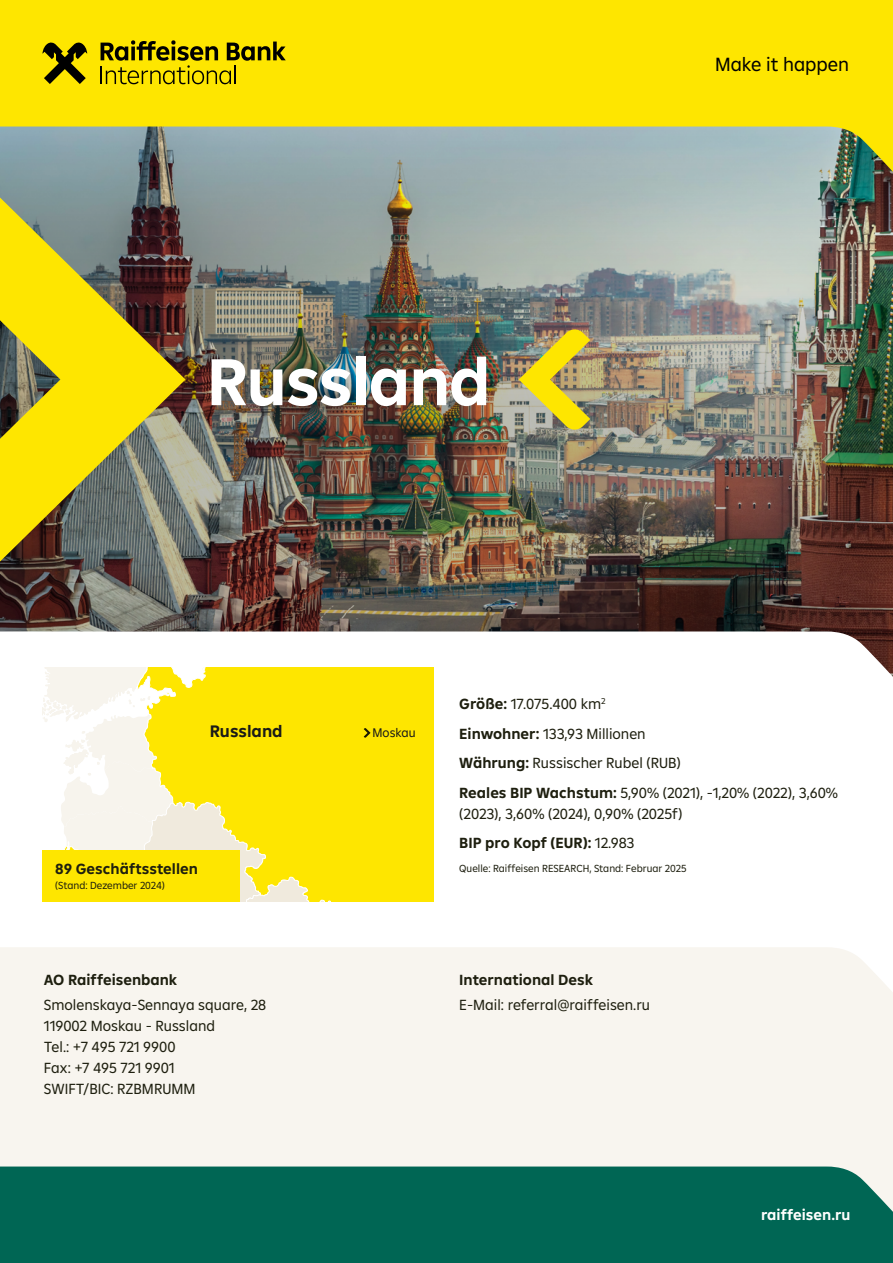
<style>
.page{position:relative;width:893px;height:1263px;background:#fff}
.page>*{position:absolute;margin:0;border:0;box-sizing:border-box;transform-origin:0 0}
.t1{font:700 67.5px "Amalia";letter-spacing:-.02em;color:#fff}
.t2{font:19.5px "Amalia";color:#000}
.t3{font:700 16.8px "Amalia";color:#1a1a18}
.t4{font:15px/29.5px "Amalia";color:#1e1f0f}
.t5{font:700 15px "Amalia";color:#1e1f0f}
.t6{font:700 15px "Amalia";color:#fff}
.t7{font:12.6px "Amalia";color:#1a1a18}
.t8{font:10.5px "Amalia";color:#1e1f0f}
.s1{font-weight:700}
</style>
<div class="page">
<img style="left:0;top:186px;width:893px;height:445px">
<svg style="left:0;top:0;width:893px;height:186px;background:#dbd239"></svg>
<svg style="left:0;top:631px;width:893px;height:271px"></svg>
<svg style="left:43px;top:41px;width:44px;height:43px;background:#867900"></svg>
<svg style="left:101px;top:40px;width:185px;height:44px;background:#baa800"></svg>
<img style="left:519px;top:328px;width:71px;height:103px">
<svg style="left:0;top:175px;width:185px;height:409px;background:#a2973a"></svg>
<div style="left:0;top:947px;width:893px;height:219px;background:#f8f5ef"></div>
<div style="left:0;top:1166px;width:893px;height:97px;background:#006654"></div>
<svg style="left:43px;top:668px;width:391px;height:233px;background:#fbea4c"></svg>
<div style="left:43px;top:850px;width:197px;height:51px;background:#fee600"></div>
<h1 class="t1" style="left:207px;top:337px;width:286px">Russland</h1>
<h2 class="t2" style="left:715px;top:52px;width:135px">Make it happen</h2>
<p class="t3" style="left:210px;top:720px;width:75px">Russland</p>
<p class="t7" style="left:372px;top:724px;width:45px">Moskau</p>
<p class="t4" style="left:459px;top:688px;width:380px"><span class="s1">Größe:</span> 17.075.400 km<sup>2<br></sup><span class="s1">Einwohner:</span> 133,93 Millionen<br><span class="s1">Währung:</span> Russischer Rubel (RUB)<br><span class="s1">Reales BIP Wachstum:</span> 5,90% (2021), -1,20% (2022), 3,60%</p>
<p class="t4" style="left:459px;top:798px;width:225px">(2023), 3,60% (2024), 0,90% (2025f)<br><span class="s1">BIP pro Kopf (EUR):</span> 12.983</p>
<p class="t5" style="left:55px;top:859px;width:144px">89 Geschäftsstellen</p>
<p class="t8" style="left:459px;top:861px;width:229px">Quelle: Raiffeisen RESEARCH, Stand: Februar 2025</p>
<p class="t8" style="left:55px;top:878px;width:111px">(Stand: Dezember 2024)</p>
<p class="t5" style="left:44px;top:970px;width:135px">AO Raiffeisenbank</p>
<p class="t4" style="left:44px;top:994px;width:224px;line-height:21px">Smolenskaya-Sennaya square, 28<br>119002 Moskau - Russland<br>Tel.: +7 495 721 9900<br>Fax: +7 495 721 9901<br>SWIFT/BIC: RZBMRUMM</p>
<p class="t5" style="left:459px;top:970px;width:135px">International Desk</p>
<p class="t4" style="left:459px;top:990px;width:192px">E-Mail: referral@raiffeisen.ru</p>
<p class="t6" style="left:761px;top:1205px;width:91px">raiffeisen.ru</p>
</div>
